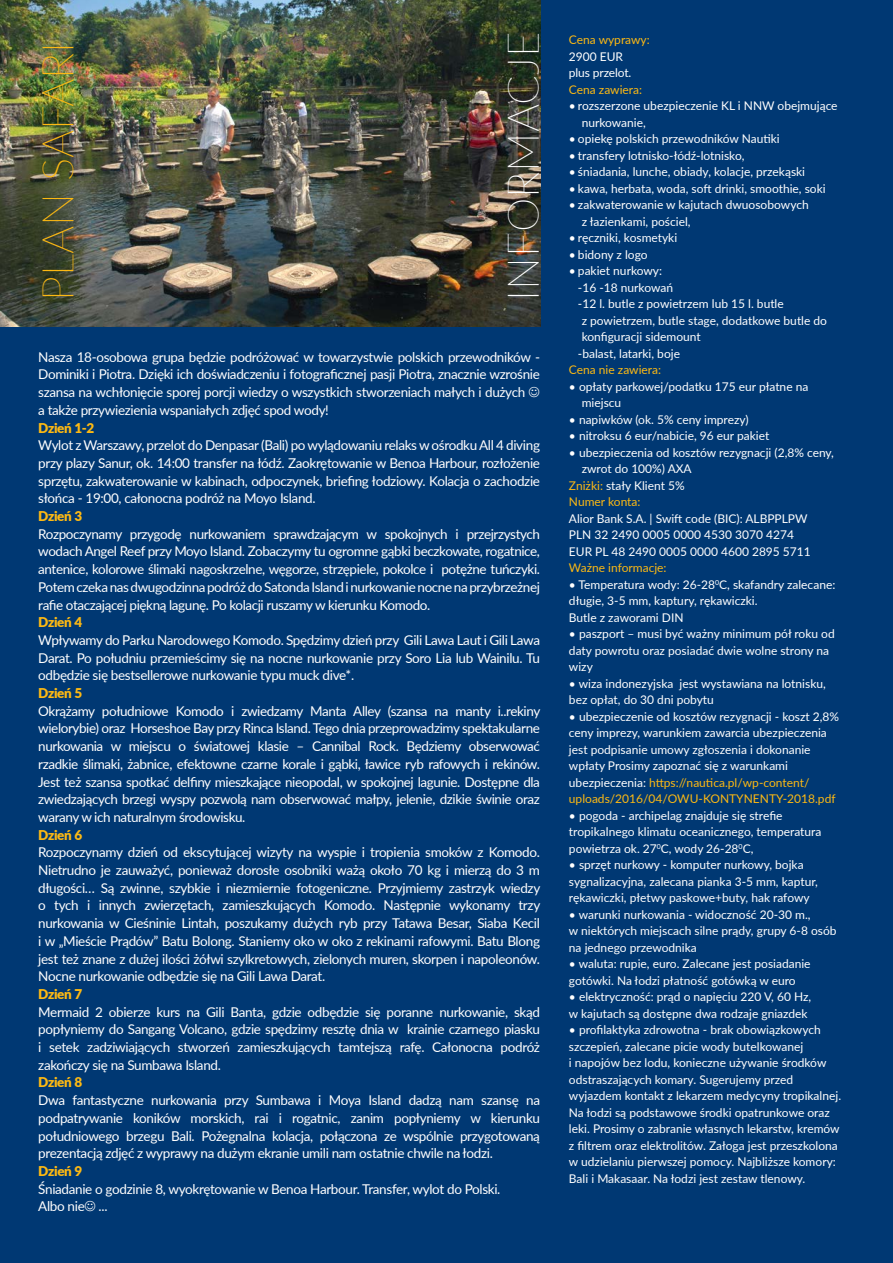
<style>
.page{position:relative;width:893px;height:1263px;background:#003873}
.page>*{position:absolute;margin:0;border:0;box-sizing:border-box;transform-origin:0 0}
.t1{font:100 43.8px "Lato";color:#fdb913}
.t2{font:100 43.8px "Lato";color:#fff}
.t3{font:13.5px/17.7px "Lato";letter-spacing:-.025em;color:#fff;text-align:justify}
.t4{font:900 13.5px "Lato";letter-spacing:-.025em;color:#fdb913}
.t5{font:12px/16.5px "Lato";color:#fff}
.t6{font:12px "Lato";color:#fdb913}
.s1{color:#fdb913}
</style>
<div class="page">
<img style="left:0;top:0;width:540px;height:327px">
<h1 class="t1" style="left:28px;top:301px;width:260px;rotate:-90deg">PLAN SAFARI</h1>
<h1 class="t2" style="left:493px;top:301px;width:271px;rotate:-90deg">INFORMACJE</h1>
<p class="t3" style="left:38px;top:347px;width:503px;text-align:left">Nasza 18-osobowa grupa będzie podróżować w towarzystwie polskich przewodników - Dominiki i Piotra. Dzięki ich doświadczeniu i fotograficznej pasji Piotra, znacznie wzrośnie szansa na wchłonięcie sporej porcji wiedzy o wszystkich stworzeniach małych i dużych<br>a także przywiezienia wspaniałych zdjęć spod wody!</p>
<p class="t4" style="left:38px;top:417px;width:58px">Dzień 1-2</p>
<p class="t3" style="left:38px;top:436px;width:503px">Wylot z Warszawy, przelot do Denpasar (Bali) po wylądowaniu relaks w ośrodku All 4 diving przy plazy Sanur, ok. 14:00 transfer na łódź. Zaokrętowanie w Benoa Harbour, rozłożenie sprzętu, zakwaterowanie w kabinach, odpoczynek, briefing łodziowy. Kolacja o zachodzie słońca - 19:00, całonocna podróż na Moyo Island.</p>
<p class="t4" style="left:38px;top:506px;width:45px">Dzień 3</p>
<p class="t3" style="left:38px;top:524px;width:503px">Rozpoczynamy przygodę nurkowaniem sprawdzającym w spokojnych i przejrzystych wodach Angel Reef przy Moyo Island. Zobaczymy tu ogromne gąbki beczkowate, rogatnice, antenice, kolorowe ślimaki nagoskrzelne, węgorze, strzępiele, pokolce i potężne tuńczyki.<br>Potem czeka nas dwugodzinna podróż do Satonda Island i nurkowanie nocne na przybrzeżnej rafie otaczającej piękną lagunę. Po kolacji ruszamy w kierunku Komodo.</p>
<p class="t4" style="left:38px;top:612px;width:45px">Dzień 4</p>
<p class="t3" style="left:38px;top:631px;width:503px">Wpływamy do Parku Narodowego Komodo. Spędzimy dzień przy Gili Lawa Laut i Gili Lawa Darat. Po południu przemieścimy się na nocne nurkowanie przy Soro Lia lub Wainilu. Tu odbędzie się bestsellerowe nurkowanie typu muck dive*.</p>
<p class="t4" style="left:38px;top:683px;width:45px">Dzień 5</p>
<p class="t3" style="left:38px;top:701px;width:504px">Okrążamy południowe Komodo i zwiedzamy Manta Alley (szansa na manty i..rekiny wielorybie) oraz Horseshoe Bay przy Rinca Island. Tego dnia przeprowadzimy spektakularne nurkowania w miejscu o światowej klasie – Cannibal Rock. Będziemy obserwować rzadkie ślimaki, żabnice, efektowne czarne korale i gąbki, ławice ryb rafowych i rekinów.<br>Jest też szansa spotkać delfiny mieszkające nieopodal, w spokojnej lagunie. Dostępne dla zwiedzających brzegi wyspy pozwolą nam obserwować małpy, jelenie, dzikie świnie oraz warany w ich naturalnym środowisku.</p>
<p class="t4" style="left:38px;top:824px;width:45px">Dzień 6</p>
<p class="t3" style="left:38px;top:843px;width:504px">Rozpoczynamy dzień od ekscytującej wizyty na wyspie i tropienia smoków z Komodo.<br>Nietrudno je zauważyć, ponieważ dorosłe osobniki ważą około 70 kg i mierzą do 3 m długości… Są zwinne, szybkie i niezmiernie fotogeniczne. Przyjmiemy zastrzyk wiedzy o tych i innych zwierzętach, zamieszkujących Komodo. Następnie wykonamy trzy nurkowania w Cieśninie Lintah, poszukamy dużych ryb przy Tatawa Besar, Siaba Kecil i w „Mieście Prądów” Batu Bolong. Staniemy oko w oko z rekinami rafowymi. Batu Blong jest też znane z dużej ilości żółwi szylkretowych, zielonych muren, skorpen i napoleonów.<br>Nocne nurkowanie odbędzie się na Gili Lawa Darat.</p>
<p class="t4" style="left:38px;top:984px;width:45px">Dzień 7</p>
<p class="t3" style="left:38px;top:1002px;width:503px">Mermaid 2 obierze kurs na Gili Banta, gdzie odbędzie się poranne nurkowanie, skąd popłyniemy do Sangang Volcano, gdzie spędzimy resztę dnia w krainie czarnego piasku i setek zadziwiających stworzeń zamieszkujących tamtejszą rafę. Całonocna podróż zakończy się na Sumbawa Island.</p>
<p class="t4" style="left:38px;top:1072px;width:45px">Dzień 8</p>
<p class="t3" style="left:38px;top:1091px;width:503px">Dwa fantastyczne nurkowania przy Sumbawa i Moya Island dadzą nam szansę na podpatrywanie koników morskich, rai i rogatnic, zanim popłyniemy w kierunku południowego brzegu Bali. Pożegnalna kolacja, połączona ze wspólnie przygotowaną prezentacją zdjęć z wyprawy na dużym ekranie umili nam ostatnie chwile na łodzi.</p>
<p class="t4" style="left:38px;top:1161px;width:45px">Dzień 9</p>
<p class="t3" style="left:38px;top:1179px;width:464px">Śniadanie o godzinie 8, wyokrętowanie w Benoa Harbour. Transfer, wylot do Polski.<br>Albo nie ...</p>
<p class="t6" style="left:569px;top:31px;width:82px">Cena wyprawy:</p>
<p class="t5" style="left:569px;top:47px;width:64px">2900 EUR plus przelot.</p>
<p class="t6" style="left:569px;top:81px;width:75px">Cena zawiera:</p>
<p class="t5" style="left:582px;top:97px;width:257px;text-indent:-13px">• rozszerzone ubezpieczenie KL i NNW obejmujące nurkowanie,</p>
<p class="t5" style="left:569px;top:130px;width:212px">• opiekę polskich przewodników Nautiki</p>
<p class="t5" style="left:569px;top:146px;width:177px">• transfery lotnisko-łódź-lotnisko,</p>
<p class="t5" style="left:569px;top:163px;width:238px">• śniadania, lunche, obiady, kolacje, przekąski</p>
<p class="t5" style="left:569px;top:179px;width:258px">• kawa, herbata, woda, soft drinki, smoothie, soki</p>
<p class="t5" style="left:582px;top:196px;width:229px;text-indent:-13px">• zakwaterowanie w kajutach dwuosobowych z łazienkami, pościel,</p>
<p class="t5" style="left:569px;top:229px;width:110px">• ręczniki, kosmetyki</p>
<p class="t5" style="left:569px;top:245px;width:80px">• bidony z logo</p>
<p class="t5" style="left:569px;top:262px;width:95px">• pakiet nurkowy:</p>
<p class="t5" style="left:578px;top:278px;width:97px">-16 -18 nurkowań</p>
<p class="t5" style="left:578px;top:295px;width:207px">-12 l. butle z powietrzem lub 15 l. butle</p>
<p class="t5" style="left:582px;top:311px;width:247px">z powietrzem, butle stage, dodatkowe butle do</p>
<p class="t5" style="left:582px;top:328px;width:121px">konfiguracji sidemount</p>
<p class="t5" style="left:578px;top:344px;width:104px">-balast, latarki, boje</p>
<p class="t6" style="left:569px;top:361px;width:94px">Cena nie zawiera:</p>
<p class="t5" style="left:582px;top:377px;width:228px;text-indent:-13px">• opłaty parkowej/podatku 175 eur płatne na miejscu</p>
<p class="t5" style="left:569px;top:410px;width:181px">• napiwków (ok. 5% ceny imprezy)</p>
<p class="t5" style="left:569px;top:427px;width:202px">• nitroksu 6 eur/nabicie, 96 eur pakiet</p>
<p class="t5" style="left:569px;top:443px;width:267px">• ubezpieczenia od kosztów rezygnacji (2,8% ceny,</p>
<p class="t5" style="left:582px;top:460px;width:112px">zwrot do 100%) AXA</p>
<p class="t5" style="left:569px;top:476px;width:117px"><span class="s1">Zniżki:</span> stały Klient 5%</p>
<p class="t6" style="left:569px;top:493px;width:73px">Numer konta:</p>
<p class="t5" style="left:569px;top:509px;width:243px">Alior Bank S.A. | Swift code (BIC): ALBPPLPW<br>PLN 32 2490 0005 0000 4530 3070 4274<br>EUR PL 48 2490 0005 0000 4600 2895 5711</p>
<p class="t6" style="left:569px;top:559px;width:99px">Ważne informacje:</p>
<p class="t5" style="left:569px;top:575px;width:268px">• Temperatura wody: 26-28<sup>0</sup>C, skafandry zalecane: długie, 3-5 mm, kaptury, rękawiczki.<br>Butle z zaworami DIN</p>
<p class="t5" style="left:569px;top:625px;width:267px">• paszport – musi być ważny minimum pół roku od daty powrotu oraz posiadać dwie wolne strony na wizy</p>
<p class="t5" style="left:569px;top:674px;width:258px">• wiza indonezyjska jest wystawiana na lotnisku, bez opłat, do 30 dni pobytu</p>
<p class="t5" style="left:569px;top:707px;width:272px">• ubezpieczenie od kosztów rezygnacji - koszt 2,8% ceny imprezy, warunkiem zawarcia ubezpieczenia jest podpisanie umowy zgłoszenia i dokonanie wpłaty Prosimy zapoznać się z warunkami ubezpieczenia: <span class="s1">https://nautica.pl/wp-content/ uploads/2016/04/OWU-KONTYNENTY-2018.pdf</span></p>
<p class="t5" style="left:569px;top:806px;width:254px">• pogoda - archipelag znajduje się strefie tropikalnego klimatu oceanicznego, temperatura powietrza ok. 27<sup>0</sup>C, wody 26-28<sup>0</sup>C,</p>
<p class="t5" style="left:569px;top:856px;width:251px">• sprzęt nurkowy - komputer nurkowy, bojka sygnalizacyjna, zalecana pianka 3-5 mm, kaptur, rękawiczki, płetwy paskowe+buty, hak rafowy</p>
<p class="t5" style="left:569px;top:905px;width:269px">• warunki nurkowania - widoczność 20-30 m.,<br>w niektórych miejscach silne prądy, grupy 6-8 osób na jednego przewodnika</p>
<p class="t5" style="left:569px;top:955px;width:243px">• waluta: rupie, euro. Zalecane jest posiadanie gotówki. Na łodzi płatność gotówką w euro</p>
<p class="t5" style="left:569px;top:988px;width:244px">• elektryczność: prąd o napięciu 220 V, 60 Hz, w kajutach są dostępne dwa rodzaje gniazdek</p>
<p class="t5" style="left:569px;top:1021px;width:274px">• profilaktyka zdrowotna - brak obowiązkowych szczepień, zalecane picie wody butelkowanej<br>i napojów bez lodu, konieczne używanie środków odstraszających komary. Sugerujemy przed wyjazdem kontakt z lekarzem medycyny tropikalnej.<br>Na łodzi są podstawowe środki opatrunkowe oraz leki. Prosimy o zabranie własnych lekarstw, kremów z filtrem oraz elektrolitów. Załoga jest przeszkolona w udzielaniu pierwszej pomocy. Najbliższe komory:<br>Bali i Makasaar. Na łodzi jest zestaw tlenowy.</p>
</div>
